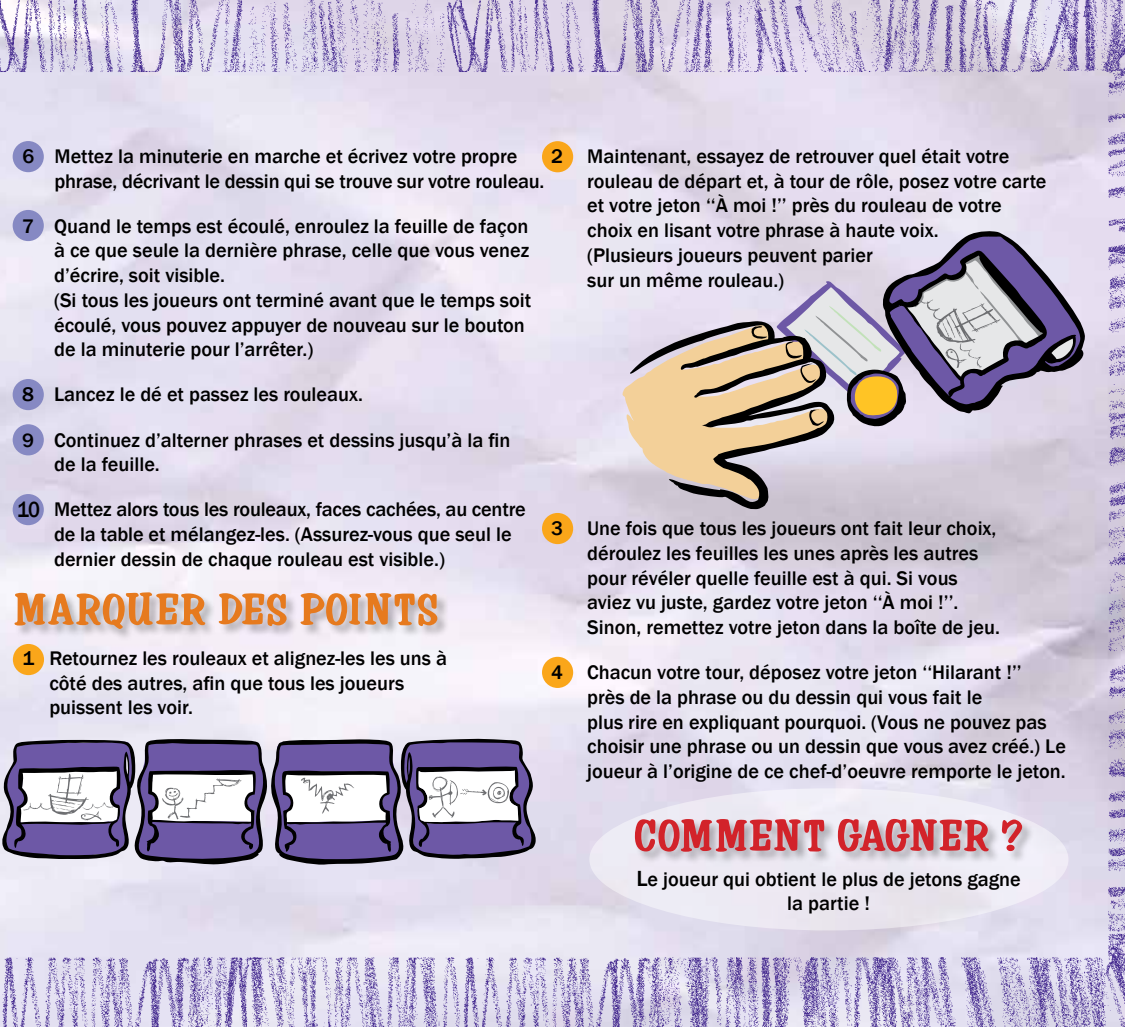
<style>
.page{position:relative;width:1125px;height:1027px;background:#fff}
.page>*{position:absolute;margin:0;border:0;box-sizing:border-box;transform-origin:0 0}
.t1{font:46.57px "Oliver";letter-spacing:-.01em;color:#e67a1e;scale:1.11 1}
.t2{font:46.57px "Oliver";letter-spacing:-.03em;color:#d2232a;scale:1.11 1}
.t3{font:500 22.5px "Franklin Gothic";color:#000;scale:.9 1}
.t4{font:500 20.25px/24.8px "Franklin Gothic";color:#000}
.s1{font-size:22.5px}
</style>
<div class="page">
<img style="left:0;top:0;width:1124px;height:1026px">
<div style="left:13px;top:424px;width:31px;height:31px;background:#8689c3;border-radius:50%"></div>
<svg style="left:2px;top:738px;width:533px;height:126px"></svg>
<div style="left:13px;top:141px;width:31px;height:31px;background:#8689c3;border-radius:50%"></div>
<div style="left:13px;top:210px;width:31px;height:31px;background:#8689c3;border-radius:50%"></div>
<div style="left:13px;top:379px;width:31px;height:31px;background:#8689c3;border-radius:50%"></div>
<svg style="left:622px;top:231px;width:463px;height:278px"></svg>
<div style="left:13px;top:644px;width:31px;height:31px;background:#faa61a;border-radius:50%"></div>
<div style="left:542px;top:656px;width:31px;height:32px;background:#faa61a;border-radius:50%"></div>
<div style="left:542px;top:141px;width:31px;height:31px;background:#faa61a;border-radius:50%"></div>
<div style="left:542px;top:513px;width:31px;height:31px;background:#faa61a;border-radius:50%"></div>
<div style="left:589px;top:788px;width:479px;height:142px;background:#ede9f3;border-radius:50%"></div>
<div style="left:13px;top:494px;width:31px;height:31px;background:#8689c3;border-radius:50%"></div>
<div style="left:14px;top:591px;width:436px;height:50px;background:#000;opacity:.29"></div>
<div style="left:634px;top:817px;width:400px;height:47px;background:#000;opacity:.29"></div>
<svg style="left:0;top:0;width:1px;height:14px"></svg>
<svg style="left:0;top:1013px;width:1px;height:13px"></svg>
<svg style="left:1124px;top:0;width:1px;height:14px"></svg>
<svg style="left:1124px;top:1013px;width:1px;height:13px"></svg>
<p class="t4" style="left:54px;top:144px;width:491px;text-indent:-32px">6 Mettez la minuterie en marche et écrivez votre propre phrase, décrivant le dessin qui se trouve sur votre rouleau.</p>
<p class="t4" style="left:54px;top:214px;width:479px;text-indent:-32px">7 Quand le temps est écoulé, enroulez la feuille de façon à ce que seule la dernière phrase, celle que vous venez d’écrire, soit visible.<br>(Si tous les joueurs ont terminé avant que le temps soit écoulé, vous pouvez appuyer de nouveau sur le bouton de la minuterie pour l’arrêter.)</p>
<p class="t4" style="left:22px;top:382px;width:342px">8 Lancez le dé et passez les rouleaux.</p>
<p class="t4" style="left:54px;top:427px;width:458px;text-indent:-32px">9 Continuez d’alterner phrases et dessins jusqu’à la fin de la feuille.</p>
<p class="t4" style="left:54px;top:497px;width:473px">Mettez alors tous les rouleaux, faces cachées, au centre de la table et mélangez-les. (Assurez-vous que seul le dernier dessin de chaque rouleau est visible.)</p>
<p class="t3" style="left:17px;top:495px;width:27px">10</p>
<p class="t1" style="left:13px;top:584px;width:386px">MARQUER DES POINTS</p>
<p class="t4" style="left:49px;top:646px;width:399px;text-indent:-27px">1 Retournez les rouleaux et alignez-les les uns à côté des autres, afin que tous les joueurs puissent les voir.</p>
<p class="t4" style="left:587px;top:144px;width:461px;text-indent:-36px">2 Maintenant, essayez de retrouver quel était votre rouleau de départ et, à tour de rôle, posez votre carte et votre jeton ‘‘À moi !’’ près du rouleau de votre choix en lisant votre phrase à haute voix.<br>(Plusieurs joueurs peuvent parier<br>sur un même rouleau.)</p>
<p class="t4" style="left:587px;top:516px;width:414px;text-indent:-36px">3 Une fois que tous les joueurs ont fait leur choix, déroulez les feuilles les unes après les autres pour révéler quelle feuille est à qui. Si vous aviez vu juste, gardez votre jeton ‘‘À moi !’’.<br>Sinon, remettez votre jeton dans la boîte de jeu.</p>
<p class="t4" style="left:587px;top:660px;width:480px;text-indent:-36px">4 Chacun votre tour, déposez votre jeton ‘‘Hilarant !’’<br>près de la phrase ou du dessin qui vous fait le<br>plus rire en expliquant pourquoi. (Vous ne pouvez pas choisir une phrase ou un dessin que vous avez créé.) Le joueur à l’origine de ce chef-d’oeuvre remporte le jeton.</p>
<p class="t2" style="left:633px;top:810px;width:353px">COMMENT GAGNER ?</p>
<p class="t4" style="left:636px;top:866px;width:386px;text-align:center"><span class="s1">L</span>e joueur qui obtient le plus de jetons gagne la partie !</p>
</div>
